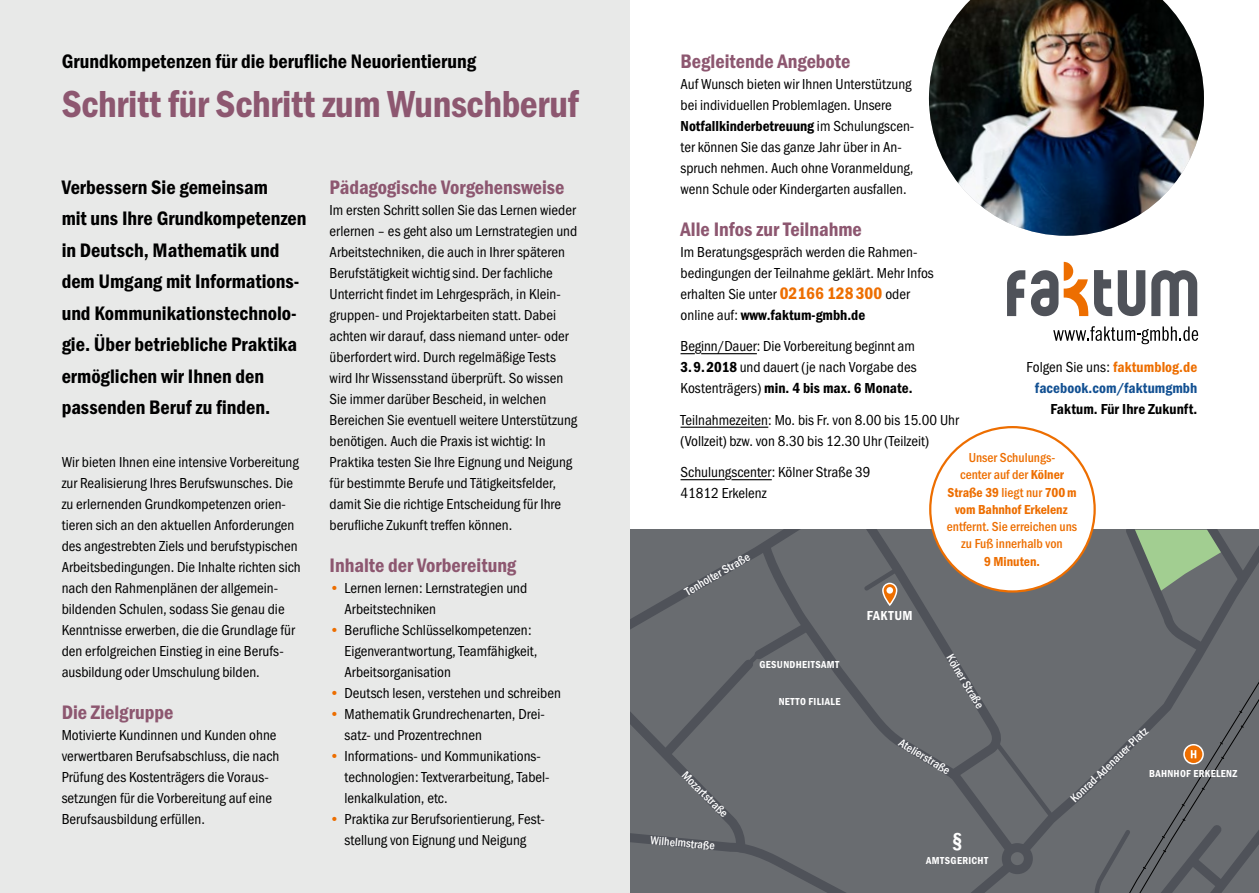
<style>
.page{position:relative;width:1259px;height:893px;background:#fff}
.page>*{position:absolute;margin:0;border:0;box-sizing:border-box;transform-origin:0 0}
.t1{font:39px "Franklin Gothic URW Con Dem";letter-spacing:-.01em;color:#8d5770}
.t2{font:21px "Franklin Gothic URW Con Dem";color:#fff}
.t3{font:20.25px/31.5px "Franklin Gothic URW Con Dem";color:#000}
.t4{font:20.25px "Franklin Gothic URW Con Dem";color:#8d5770}
.t5{font:15px/21px "Franklin Gothic URW Con Boo";color:#000}
.t6{font:15px "Franklin Gothic URW Con Dem";color:#000}
.t7{font:15px "Franklin Gothic URW Con Dem";letter-spacing:.005em;color:#125092}
.t8{font:500 13.5px/17.2px "Franklin Gothic URW Con";color:#ed6e00;text-align:center}
.t9{font:13.5px/17.2px "Franklin Gothic URW Con Dem";color:#ed6e00;text-align:center}
.t10{font:13.5px "Franklin Gothic URW Con Dem";letter-spacing:.03em;color:#fff}
.t11{font:500 12px "Franklin Gothic URW Con";color:#fff}
.t12{font:10.5px "Franklin Gothic URW Con Dem";letter-spacing:.03em;color:#fff}
.s1{font-family:"Franklin Gothic URW Con Dem";color:#ed6e00}
.s2{font-family:"Franklin Gothic URW Con Boo"}
.s3{font-family:"Franklin Gothic URW Con Dem";font-size:17.25px;color:#ed6e00}
.s4{font-family:"Franklin Gothic URW Con Dem"}
.s5{font-family:"Franklin Gothic URW Con Dem";font-weight:400}
.s6{font-family:"Franklin Gothic URW Con";font-weight:500}
</style>
<div class="page">
<div style="left:1058px;top:530px;width:201px;height:331px;background:#696c70"></div>
<svg style="left:1080px;top:530px;width:175px;height:132px;background:#6d7671"></svg>
<svg style="left:629px;top:530px;width:429px;height:363px;background:#67696e"></svg>
<svg style="left:1089px;top:697px;width:170px;height:196px;background:#66686c"></svg>
<div style="left:930px;top:427px;width:164px;height:164px;background:#fff;border-radius:50%"></div>
<div style="left:0;top:0;width:629px;height:893px;background:#e8e9e8"></div>
<svg style="left:680px;top:353px;width:15px;height:1px"></svg>
<hr style="left:701px;top:353px;width:56px;height:1px;background:#000">
<hr style="left:680px;top:427px;width:88px;height:1px;background:#000">
<hr style="left:680px;top:479px;width:45px;height:1px;background:#000">
<hr style="left:731px;top:479px;width:41px;height:1px;background:#000">
<svg style="left:1007px;top:270px;width:18px;height:46px"></svg>
<svg style="left:1151px;top:270px;width:46px;height:46px"></svg>
<svg style="left:1094px;top:270px;width:51px;height:46px"></svg>
<svg style="left:1031px;top:262px;width:57px;height:54px"></svg>
<svg style="left:1053px;top:326px;width:145px;height:18px"></svg>
<img style="left:929px;top:0;width:275px;height:236px">
<h3 class="t3" style="left:62px;top:44px;width:416px">Grundkompetenzen für die berufliche Neuorientierung</h3>
<h1 class="t1" style="left:62px;top:77px;width:519px">Schritt für Schritt zum Wunschberuf</h1>
<h3 class="t3" style="left:62px;top:170px;width:246px">Verbessern Sie gemeinsam<br>mit uns Ihre Grundkompetenzen in Deutsch, Mathematik und dem Umgang mit Informations&shy;und Kommunikationstechnolo&shy;gie. Über betriebliche Praktika ermöglichen wir Ihnen den passenden Beruf zu finden.</h3>
<p class="t5" style="left:62px;top:451px;width:241px">Wir bieten Ihnen eine intensive Vorbereitung zur Realisierung Ihres Berufswunsches. Die zu erlernenden Grundkompetenzen orien&shy;tieren sich an den aktuellen Anforderungen des angestrebten Ziels und berufstypischen Arbeitsbedingungen. Die Inhalte richten sich nach den Rahmenplänen der allgemein&shy;bildenden Schulen, sodass Sie genau die Kenntnisse erwerben, die die Grundlage für den erfolgreichen Einstieg in eine Berufs&shy;ausbildung oder Umschulung bilden.</p>
<h3 class="t4" style="left:62px;top:698px;width:113px">Die Zielgruppe</h3>
<p class="t5" style="left:62px;top:724px;width:219px">Motivierte Kundinnen und Kunden ohne verwertbaren Berufsabschluss, die nach Prüfung des Kostenträgers die Voraus&shy;setzungen für die Vorbereitung auf eine Berufsausbildung erfüllen.</p>
<h3 class="t4" style="left:330px;top:173px;width:236px">Pädagogische Vorgehensweise</h3>
<p class="t5" style="left:330px;top:199px;width:249px">Im ersten Schritt sollen Sie das Lernen wieder erlernen – es geht also um Lernstrategien und Arbeitstechniken, die auch in Ihrer späteren Berufstätigkeit wichtig sind. Der fachliche Unterricht findet im Lehrgespräch, in Klein&shy;gruppen- und Projektarbeiten statt. Dabei achten wir darauf, dass niemand unter- oder überfordert wird. Durch regelmäßige Tests wird Ihr Wissensstand überprüft. So wissen Sie immer darüber Bescheid, in welchen Bereichen Sie eventuell weitere Unterstützung benötigen. Auch die Praxis ist wichtig: In Praktika testen Sie Ihre Eignung und Neigung für bestimmte Berufe und Tätigkeitsfelder, damit Sie die richtige Entscheidung für Ihre berufliche Zukunft treffen können.</p>
<h3 class="t4" style="left:330px;top:551px;width:188px">Inhalte der Vorbereitung</h3>
<p class="t5" style="left:344px;top:577px;width:184px;text-indent:-15px"><span class="s1">•</span> Lernen lernen: Lernstrategien und<br>Arbeitstechniken</p>
<p class="t5" style="left:344px;top:619px;width:194px;text-indent:-15px"><span class="s1">•</span> Berufliche Schlüsselkompetenzen:<br>Eigenverantwortung, Teamfähigkeit,<br>Arbeitsorganisation</p>
<p class="t5" style="left:330px;top:682px;width:233px"><span class="s1">•</span> Deutsch lesen, verstehen und schreiben</p>
<p class="t5" style="left:344px;top:703px;width:202px;text-indent:-15px"><span class="s1">•</span> Mathematik Grundrechenarten, Drei&shy;satz- und Prozentrechnen</p>
<p class="t5" style="left:344px;top:745px;width:207px;text-indent:-15px"><span class="s1">•</span> Informations- und Kommunikations&shy;technologien: Textverarbeitung, Tabel&shy;lenkalkulation, etc.</p>
<p class="t5" style="left:330px;top:808px;width:217px;text-align:center"><span class="s1">•</span> Praktika zur Berufsorientierung, Fest&shy;stellung von Eignung und Neigung</p>
<h3 class="t4" style="left:680px;top:47px;width:171px">Begleitende Angebote</h3>
<p class="t5" style="left:680px;top:73px;width:233px">Auf Wunsch bieten wir Ihnen Unterstützung bei individuellen Problemlagen. Unsere</p>
<p class="t6" style="left:680px;top:116px;width:235px">Notfallkinderbetreuung <span class="s2">im Schulungscen-</span></p>
<p class="t5" style="left:680px;top:136px;width:234px">ter können Sie das ganze Jahr über in An&shy;spruch nehmen. Auch ohne Voranmeldung, wenn Schule oder Kindergarten ausfallen.</p>
<h3 class="t4" style="left:680px;top:215px;width:183px">Alle Infos zur Teilnahme</h3>
<p class="t5" style="left:680px;top:241px;width:255px">Im Beratungsgespräch werden die Rahmen&shy;bedingungen der Teilnahme geklärt. Mehr Infos erhalten Sie unter <span class="s3">02166 128300</span> oder</p>
<p class="t6" style="left:680px;top:305px;width:186px"><span class="s2">online auf:</span> www.faktum-gmbh.de</p>
<p class="t5" style="left:680px;top:336px;width:238px">Beginn/Dauer: Die Vorbereitung beginnt am<br><span class="s4">3.9.2018</span> und dauert (je nach Vorgabe des</p>
<p class="t6" style="left:680px;top:378px;width:233px"><span class="s2">Kostenträgers)</span> min. 4 bis max. 6 Monate.</p>
<p class="t5" style="left:680px;top:409px;width:280px">Teilnahmezeiten: Mo. bis Fr. von 8.00 bis 15.00 Uhr (Vollzeit) bzw. von 8.30 bis 12.30 Uhr (Teilzeit)</p>
<p class="t5" style="left:680px;top:462px;width:191px">Schulungscenter: Kölner Straße 39<br>41812 Erkelenz</p>
<p class="t5" style="left:1026px;top:357px;width:172px">Folgen Sie uns: <span class="s1">faktumblog.de</span></p>
<p class="t7" style="left:1035px;top:378px;width:164px">facebook.com/faktumgmbh</p>
<p class="t6" style="left:1050px;top:399px;width:148px">Faktum. Für Ihre Zukunft.</p>
<p class="t8" style="left:960px;top:448px;width:106px">Unser Schulungs&shy;center auf der <span class="s5">Kölner</span></p>
<p class="t9" style="left:947px;top:483px;width:130px">Straße 39 <span class="s6">liegt nur</span> 700m vom Bahnhof Erkelenz</p>
<p class="t8" style="left:947px;top:517px;width:132px">entfernt. Sie erreichen uns zu Fuß innerhalb von</p>
<p class="t9" style="left:984px;top:552px;width:57px">9 Minuten.</p>
<p class="t11" style="left:682px;top:585px;width:74px;rotate:-30deg">Tenholter Straße</p>
<p class="t11" style="left:689px;top:767px;width:61px;rotate:45deg">Mozartstraße</p>
<p class="t11" style="left:651px;top:832px;width:66px;rotate:5deg">Wilhelmstraße</p>
<p class="t12" style="left:759px;top:658px;width:81px">GESUNDHEITSAMT</p>
<p class="t12" style="left:778px;top:694px;width:63px">NETTO FILIALE</p>
<p class="t10" style="left:867px;top:607px;width:47px">FAKTUM</p>
<p class="t11" style="left:956px;top:651px;width:62px;rotate:59deg">Kölner Straße</p>
<p class="t11" style="left:904px;top:735px;width:59px;rotate:31deg">Atelierstraße</p>
<p class="t11" style="left:1067px;top:795px;width:104px;rotate:-44deg">Konrad-Adenauer-Platz</p>
<p class="t12" style="left:1149px;top:767px;width:90px">BAHNHOF ERKELENZ</p>
<h2 class="t2" style="left:952px;top:826px;width:12px">§</h2>
<p class="t12" style="left:926px;top:854px;width:63px">AMTSGERICHT</p>
</div>
